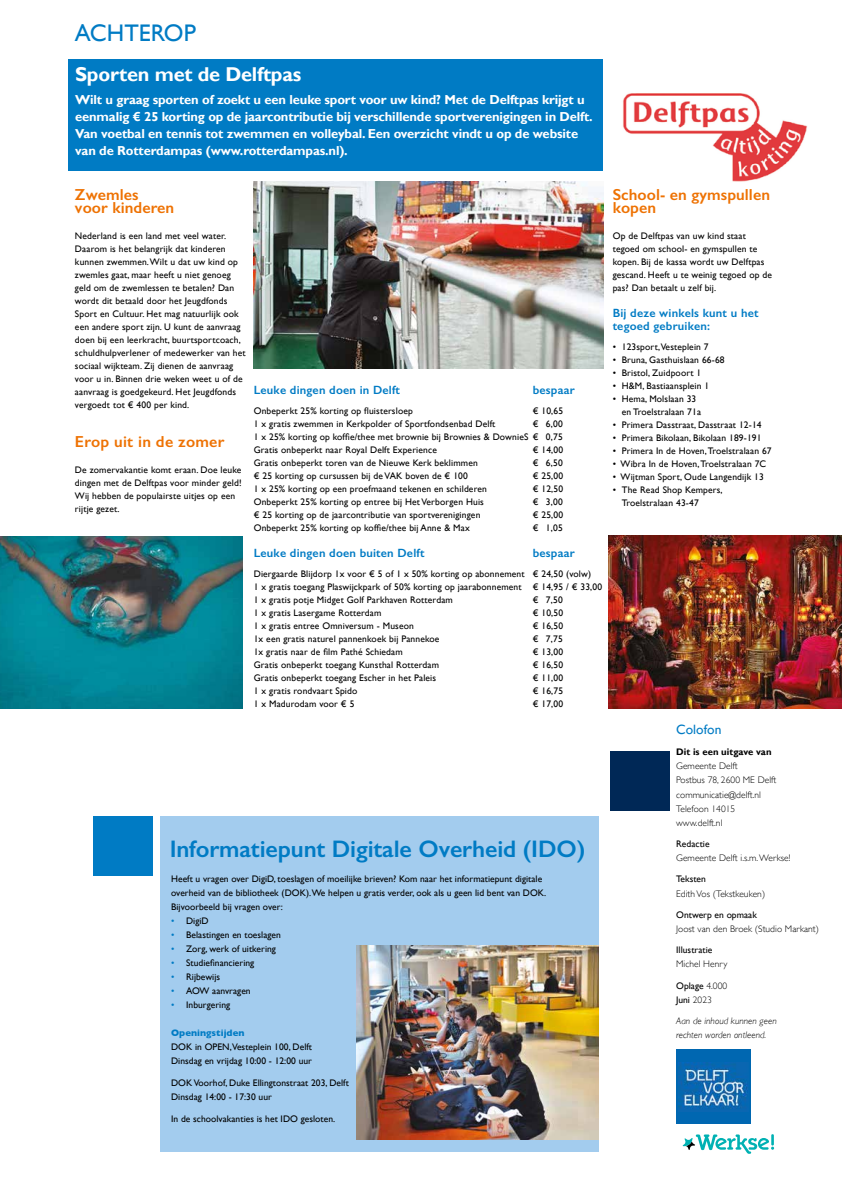
<style>
.page{position:relative;width:842px;height:1191px;background:#fff}
.page>*{position:absolute;margin:0;border:0;box-sizing:border-box;transform-origin:0 0}
.t1{font:600 24px "Gill Sans";letter-spacing:-.005em;color:#007bc4}
.t2{font:24px "Gill Sans";color:#007bc4}
.t3{font:700 20px "Gill Sans";letter-spacing:-.01em;color:#fff}
.t4{font:600 16px/13px "Gill Sans";letter-spacing:.005em;color:#ee7203}
.t5{font:13.5px "Gill Sans";letter-spacing:.005em;color:#007bc4}
.t6{font:700 13px/17px "Gill Sans";letter-spacing:-.01em;color:#fff}
.t7{font:600 12px/13px "Gill Sans";letter-spacing:.015em;color:#007bc4}
.t8{font:9.5px/13px "Gill Sans";letter-spacing:.015em;color:#000}
.t9{font:300 9.5px/14.2px "Gill Sans";letter-spacing:.005em;color:#000}
.t10{font:italic 300 9.5px/14.2px "Gill Sans";letter-spacing:.005em;color:#000}
.t11{font:700 9.5px "Gill Sans";letter-spacing:.005em;color:#000}
.t12{font:700 9.5px "Gill Sans";letter-spacing:.005em;color:#007bc4}
.s1{color:#007bc4}
.s2{font-weight:300}
</style>
<div class="page">
<div style="left:160px;top:816px;width:438px;height:335px;background:#a3ccee"></div>
<div style="left:610px;top:751px;width:60px;height:59px;background:#002856"></div>
<div style="left:93px;top:816px;width:59px;height:59px;background:#007bc4"></div>
<div style="left:68px;top:59px;width:535px;height:111px;background:#007bc4"></div>
<div style="left:676px;top:1048px;width:75px;height:75px;background:#0067b1"></div>
<img style="left:678px;top:1062px;width:70px;height:47px">
<svg style="left:683px;top:1134px;width:91px;height:19px"></svg>
<img style="left:623px;top:93px;width:184px;height:89px">
<img style="left:254px;top:182px;width:349px;height:187px">
<img style="left:357px;top:945px;width:241px;height:195px">
<img style="left:608px;top:535px;width:234px;height:174px">
<img style="left:0;top:537px;width:242px;height:171px">
<h1 class="t2" style="left:75px;top:19px;width:123px">ACHTEROP</h1>
<h2 class="t3" style="left:75px;top:62px;width:228px">Sporten met de Delftpas</h2>
<p class="t6" style="left:75px;top:92px;width:519px">Wilt u graag sporten of zoekt u een leuke sport voor uw kind? Met de Delftpas krijgt u eenmalig € 25 korting op de jaarcontributie bij verschillende sportverenigingen in Delft.<br>Van voetbal en tennis tot zwemmen en volleybal. Een overzicht vindt u op de website van de Rotterdampas (www.rotterdampas.nl).</p>
<h3 class="t4" style="left:75px;top:188px;width:101px">Zwemles voor kinderen</h3>
<p class="t8" style="left:75px;top:229px;width:172px">Nederland is een land met veel water.<br>Daarom is het belangrijk dat kinderen kunnen zwemmen. Wilt u dat uw kind op zwemles gaat, maar heeft u niet genoeg geld om de zwemlessen te betalen? Dan wordt dit betaald door het Jeugdfonds Sport en Cultuur. Het mag natuurlijk ook een andere sport zijn. U kunt de aanvraag doen bij een leerkracht, buurtsportcoach, schuldhulpverlener of medewerker van het sociaal wijkteam. Zij dienen de aanvraag voor u in. Binnen drie weken weet u of de aanvraag is goedgekeurd. Het Jeugdfonds vergoedt tot € 400 per kind.</p>
<h3 class="t4" style="left:75px;top:435px;width:151px">Erop uit in de zomer</h3>
<p class="t8" style="left:75px;top:463px;width:168px">De zomervakantie komt eraan. Doe leuke dingen met de Delftpas voor minder geld!<br>Wij hebben de populairste uitjes op een rijtje gezet.</p>
<p class="t7" style="left:254px;top:384px;width:148px">Leuke dingen doen in Delft</p>
<p class="t7" style="left:533px;top:384px;width:43px">bespaar</p>
<p class="t8" style="left:254px;top:404px;width:161px">Onbeperkt 25% korting op fluistersloep</p>
<p class="t8" style="left:533px;top:404px;width:32px">€ 10,65</p>
<p class="t8" style="left:254px;top:417px;width:243px">1 x gratis zwemmen in Kerkpolder of Sportfondsenbad Delft</p>
<p class="t8" style="left:254px;top:417px;width:310px;text-align:justify;text-indent:279px">€ 6,00<br>1 x 25% korting op koffie/thee met brownie bij Brownies &amp; DownieS € 0,75<br>Gratis onbeperkt naar Royal Delft Experience</p>
<p class="t8" style="left:533px;top:443px;width:32px">€ 14,00</p>
<p class="t8" style="left:254px;top:456px;width:226px">Gratis onbeperkt toren van de Nieuwe Kerk beklimmen</p>
<p class="t8" style="left:533px;top:456px;width:32px">€ 6,50</p>
<p class="t8" style="left:254px;top:469px;width:216px">€ 25 korting op cursussen bij de VAK boven de € 100</p>
<p class="t8" style="left:533px;top:469px;width:32px">€ 25,00</p>
<p class="t8" style="left:254px;top:482px;width:235px">1 x 25% korting op een proefmaand tekenen en schilderen</p>
<p class="t8" style="left:533px;top:482px;width:32px">€ 12,50</p>
<p class="t8" style="left:254px;top:495px;width:232px">Onbeperkt 25% korting op entree bij Het Verborgen Huis</p>
<p class="t8" style="left:533px;top:495px;width:32px">€ 3,00</p>
<p class="t8" style="left:254px;top:508px;width:228px">€ 25 korting op de jaarcontributie van sportverenigingen</p>
<p class="t8" style="left:533px;top:508px;width:32px">€ 25,00</p>
<p class="t8" style="left:254px;top:521px;width:218px">Onbeperkt 25% korting op koffie/thee bij Anne &amp; Max</p>
<p class="t8" style="left:533px;top:521px;width:32px">€ 1,05</p>
<p class="t7" style="left:254px;top:547px;width:172px">Leuke dingen doen buiten Delft</p>
<p class="t7" style="left:533px;top:547px;width:43px">bespaar</p>
<p class="t8" style="left:254px;top:567px;width:350px">Diergaarde Blijdorp 1x voor € 5 of 1 x 50% korting op abonnement € 24,50 (volw)<br>1 x gratis toegang Plaswijckpark of 50% korting op jaarabonnement € 14,95 / € 33,00<br>1 x gratis potje Midget Golf Parkhaven Rotterdam</p>
<p class="t8" style="left:533px;top:593px;width:32px">€ 7,50</p>
<p class="t8" style="left:254px;top:606px;width:129px">1 x gratis Lasergame Rotterdam</p>
<p class="t8" style="left:533px;top:606px;width:32px">€ 10,50</p>
<p class="t8" style="left:254px;top:619px;width:162px">1 x gratis entree Omniversum - Museon</p>
<p class="t8" style="left:533px;top:619px;width:32px">€ 16,50</p>
<p class="t8" style="left:254px;top:632px;width:187px">1x een gratis naturel pannenkoek bij Pannekoe</p>
<p class="t8" style="left:533px;top:632px;width:32px">€ 7,75</p>
<p class="t8" style="left:254px;top:645px;width:151px">1x gratis naar de film Pathé Schiedam</p>
<p class="t8" style="left:533px;top:645px;width:32px">€ 13,00</p>
<p class="t8" style="left:254px;top:658px;width:187px">Gratis onbeperkt toegang Kunsthal Rotterdam</p>
<p class="t8" style="left:533px;top:658px;width:32px">€ 16,50</p>
<p class="t8" style="left:254px;top:671px;width:184px">Gratis onbeperkt toegang Escher in het Paleis</p>
<p class="t8" style="left:533px;top:671px;width:32px">€ 11,00</p>
<p class="t8" style="left:254px;top:684px;width:105px">1 x gratis rondvaart Spido</p>
<p class="t8" style="left:533px;top:684px;width:32px">€ 16,75</p>
<p class="t8" style="left:254px;top:697px;width:102px">1 x Madurodam voor € 5</p>
<p class="t8" style="left:533px;top:697px;width:32px">€ 17,00</p>
<h1 class="t1" style="left:170px;top:834px;width:417px">Informatiepunt Digitale Overheid (IDO)</h1>
<p class="t8" style="left:171px;top:872px;width:377px;line-height:14px">Heeft u vragen over DigiD, toeslagen of moeilijke brieven? Kom naar het informatiepunt digitale overheid van de bibliotheek (DOK). We helpen u gratis verder, ook als u geen lid bent van DOK.<br>Bijvoorbeeld bij vragen over:</p>
<p class="t8" style="left:171px;top:914px;width:39px"><span class="s1">•</span> DigiD</p>
<p class="t8" style="left:171px;top:928px;width:111px"><span class="s1">•</span> Belastingen en toeslagen</p>
<p class="t8" style="left:171px;top:942px;width:106px"><span class="s1">•</span> Zorg, werk of uitkering</p>
<p class="t8" style="left:171px;top:956px;width:85px"><span class="s1">•</span> Studiefinanciering</p>
<p class="t8" style="left:171px;top:970px;width:51px"><span class="s1">•</span> Rijbewijs</p>
<p class="t8" style="left:171px;top:984px;width:81px"><span class="s1">•</span> AOW aanvragen</p>
<p class="t8" style="left:171px;top:998px;width:61px"><span class="s1">•</span> Inburgering</p>
<p class="t12" style="left:171px;top:1025px;width:75px">Openingstijden</p>
<p class="t8" style="left:171px;top:1040px;width:142px;line-height:14px">DOK in OPEN,Vesteplein 100, Delft<br>Dinsdag en vrijdag 10:00 - 12:00 uur</p>
<p class="t8" style="left:171px;top:1076px;width:179px;line-height:14px">DOK Voorhof, Duke Ellingtonstraat 203, Delft<br>Dinsdag 14:00 - 17:30 uur</p>
<p class="t8" style="left:171px;top:1112px;width:166px">In de schoolvakanties is het IDO gesloten.</p>
<h3 class="t4" style="left:613px;top:188px;width:159px">School- en gymspullen kopen</h3>
<p class="t8" style="left:613px;top:229px;width:161px">Op de Delftpas van uw kind staat tegoed om school- en gymspullen te kopen. Bij de kassa wordt uw Delftpas gescand. Heeft u te weinig tegoed op de pas? Dan betaalt u zelf bij.</p>
<p class="t7" style="left:613px;top:306px;width:147px">Bij deze winkels kunt u het tegoed gebruiken:</p>
<p class="t8" style="left:613px;top:340px;width:97px">• 123sport, Vesteplein 7</p>
<p class="t8" style="left:613px;top:353px;width:113px">• Bruna, Gasthuislaan 66-68</p>
<p class="t8" style="left:613px;top:366px;width:90px">• Bristol, Zuidpoort 1</p>
<p class="t8" style="left:613px;top:379px;width:98px">• H&amp;M, Bastiaansplein 1</p>
<p class="t8" style="left:622px;top:392px;width:81px;text-indent:-9px">• Hema, Molslaan 33 en Troelstralaan 71a</p>
<p class="t8" style="left:613px;top:418px;width:151px">• Primera Dasstraat, Dasstraat 12-14</p>
<p class="t8" style="left:613px;top:431px;width:150px">• Primera Bikolaan, Bikolaan 189-191</p>
<p class="t8" style="left:613px;top:444px;width:161px">• Primera In de Hoven, Troelstralaan 67</p>
<p class="t8" style="left:613px;top:457px;width:155px">• Wibra In de Hoven, Troelstralaan 7C</p>
<p class="t8" style="left:613px;top:470px;width:153px">• Wijtman Sport, Oude Langendijk 13</p>
<p class="t8" style="left:622px;top:483px;width:102px;text-indent:-9px">• The Read Shop Kempers,<br>Troelstralaan 43-47</p>
<h3 class="t5" style="left:676px;top:721px;width:47px">Colofon</h3>
<p class="t11" style="left:676px;top:746px;width:97px">Dit is een uitgave van</p>
<p class="t9" style="left:676px;top:758px;width:102px">Gemeente Delft<br>Postbus 78, 2600 ME Delft communicatie@delft.nl<br>Telefoon 14015 www.delft.nl</p>
<p class="t8" style="left:676px;top:837px;width:35px">Redactie</p>
<p class="t9" style="left:676px;top:850px;width:116px">Gemeente Delft i.s.m. Werkse!</p>
<p class="t8" style="left:676px;top:872px;width:31px">Teksten</p>
<p class="t9" style="left:676px;top:886px;width:91px">Edith Vos (Tekstkeuken)</p>
<p class="t8" style="left:676px;top:908px;width:82px">Ontwerp en opmaak</p>
<p class="t9" style="left:676px;top:921px;width:144px">Joost van den Broek (Studio Markant)</p>
<p class="t8" style="left:676px;top:943px;width:38px">Illustratie</p>
<p class="t9" style="left:676px;top:956px;width:53px">Michel Henry</p>
<p class="t8" style="left:676px;top:978px;width:53px;line-height:14.2px">Oplage <span class="s2">4.000<br></span>Juni <span class="s2">2023</span></p>
<p class="t10" style="left:676px;top:1013px;width:102px">Aan de inhoud kunnen geen rechten worden ontleend.</p>
</div>
